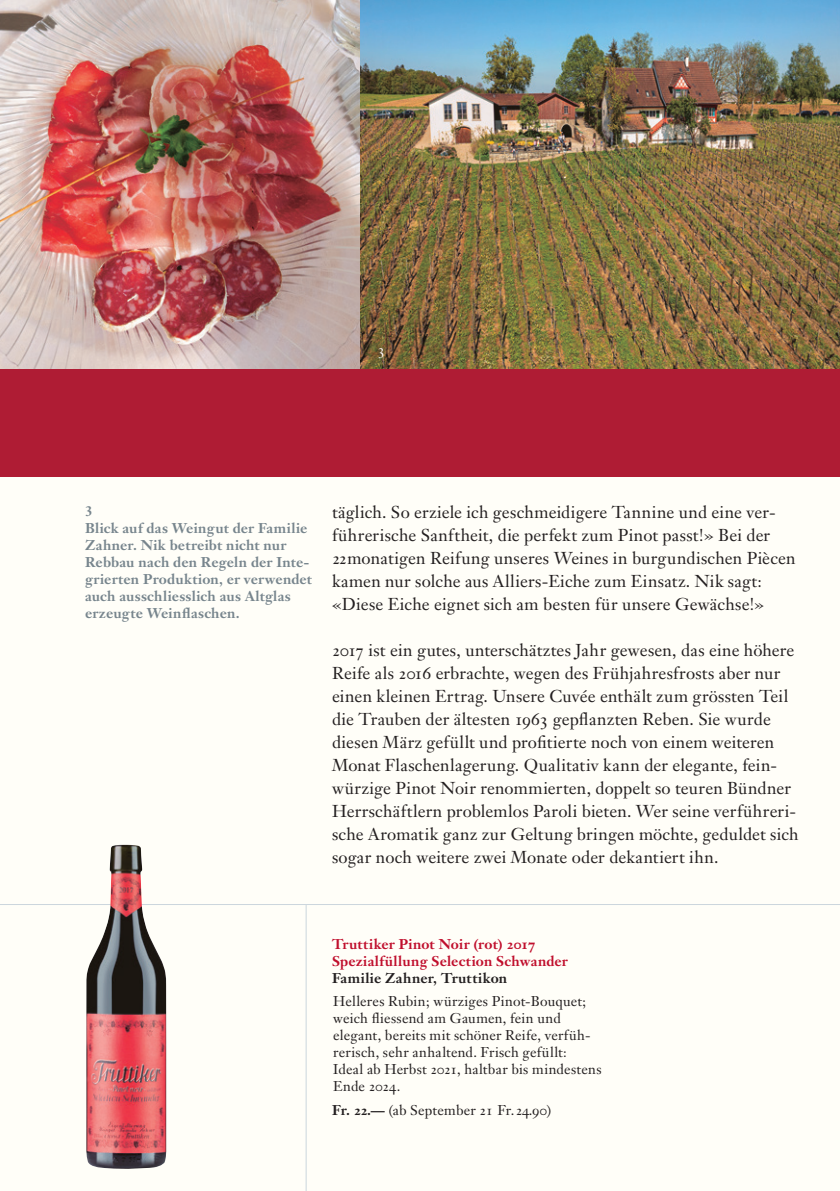
<style>
.page{position:relative;width:840px;height:1191px;background:#fff}
.page>*{position:absolute;margin:0;border:0;box-sizing:border-box;transform-origin:0 0}
.t1{font:17px/23px "Janson Text LT Pro";letter-spacing:.01em;color:#231f20}
.t2{font:14px/17px "Janson Text LT Pro";letter-spacing:.015em;color:#231f20}
.t3{font:700 14px/17px "Janson Text LT Pro";letter-spacing:.015em;color:#77858d}
.t4{font:700 14px/17px "Janson Text LT Pro";letter-spacing:.015em;color:#c00f2d}
.t5{font:700 14px "Janson Text LT Pro";letter-spacing:.035em;color:#231f20}
.t6{font:14px "Janson Text LT Pro";color:#fff}
.s1{font-weight:700}
</style>
<div class="page">
<div style="left:0;top:0;width:839px;height:1191px;background:#fffef8"></div>
<hr style="left:0;top:904px;width:839px;height:1px;background:#cbd6dd">
<img style="left:0;top:0;width:361px;height:369px">
<img style="left:361px;top:0;width:478px;height:369px">
<div style="left:0;top:369px;width:839px;height:107px;background:#af1c34"></div>
<img style="left:86px;top:844px;width:80px;height:325px">
<hr style="left:305px;top:905px;width:1px;height:286px;background:#cbd6dd">
<p class="t6" style="left:377px;top:344px;width:9px">3</p>
<p class="t3" style="left:85px;top:502px;width:228px">3<br>Blick auf das Weingut der Familie<br>Zahner. Nik betreibt nicht nur<br>Rebbau nach den Regeln der Inte&shy;grierten Produktion, er verwendet auch ausschliesslich aus Altglas erzeugte Weinflaschen.</p>
<p class="t1" style="left:332px;top:501px;width:465px">täglich. So erziele ich geschmeidigere Tannine und eine ver&shy;führerische Sanftheit, die perfekt zum Pinot passt!» Bei der 22monatigen Reifung unseres Weines in burgundischen Piècen kamen nur solche aus Alliers-Eiche zum Einsatz. Nik sagt: «Diese Eiche eignet sich am besten für unsere Gewächse!»</p>
<p class="t1" style="left:332px;top:639px;width:468px">2017 ist ein gutes, unterschätztes Jahr gewesen, das eine höhere Reife als 2016 erbrachte, wegen des Frühjahresfrosts aber nur einen kleinen Ertrag. Unsere Cuvée enthält zum grössten Teil die Trauben der ältesten 1963 gepflanzten Reben. Sie wurde diesen März gefüllt und profitierte noch von einem weiteren Monat Flaschenlagerung. Qualitativ kann der elegante, fein&shy;würzige Pinot Noir renommierten, doppelt so teuren Bündner Herrschäftlern problemlos Paroli bieten. Wer seine verführeri&shy;sche Aromatik ganz zur Geltung bringen möchte, geduldet sich sogar noch weitere zwei Monate oder dekantiert ihn.</p>
<p class="t4" style="left:332px;top:935px;width:237px">Truttiker Pinot Noir (rot) 2017<br>Spezialfüllung Selection Schwander</p>
<p class="t5" style="left:332px;top:969px;width:176px">Familie Zahner, Truttikon</p>
<p class="t2" style="left:333px;top:992px;width:270px">Helleres Rubin; würziges Pinot-Bouquet; weich fliessend am Gaumen, fein und elegant, bereits mit schöner Reife, verfüh&shy;rerisch, sehr anhaltend. Frisch gefüllt:<br>Ideal ab Herbst 2021, haltbar bis mindestens Ende 2024.</p>
<p class="t2" style="left:332px;top:1101px;width:221px"><span class="s1">Fr. 22.—</span> (ab September 21 Fr.24.90)</p>
</div>
